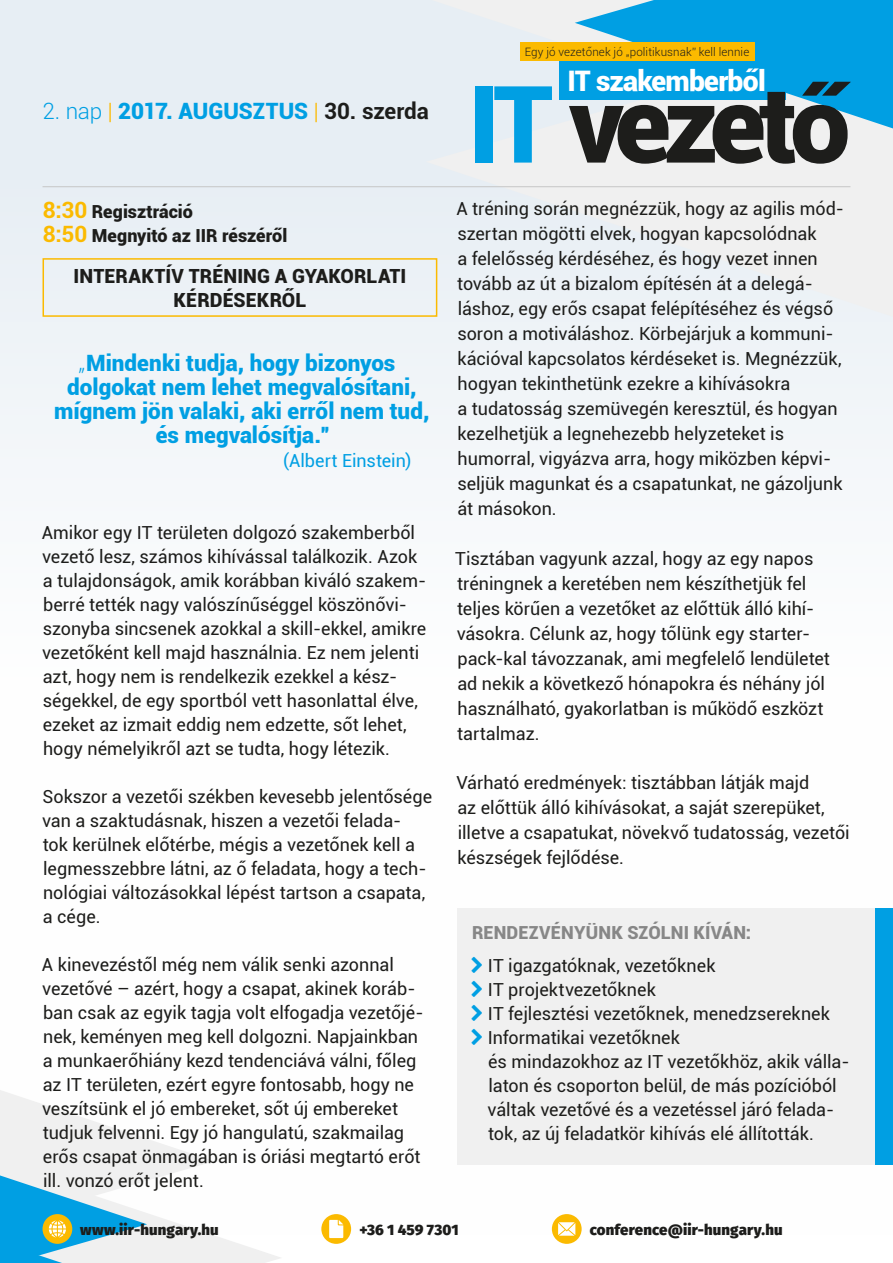
<style>
.page{position:relative;width:893px;height:1263px;background:#fff}
.page>*{position:absolute;margin:0;border:0;box-sizing:border-box;transform-origin:0 0}
.t1{font:900 107.1px "Roboto";letter-spacing:-.07em;color:#1d1d1b}
.t2{font:900 28.2px "Roboto";letter-spacing:-.03em;color:#fff}
.t3{font:900 22.5px/24px "Roboto";color:#009fe3;text-align:center}
.t4{font:900 19.5px/24px "Roboto";letter-spacing:.005em;color:#1d1d1b;text-align:center}
.t5{font:18px/24px "Roboto";color:#1d1d1b}
.t6{font:900 18px/24px "Roboto";color:#1d1d1b}
.t7{font:900 18px "Roboto";letter-spacing:.01em;color:#878787}
.t8{font:18px "Roboto";color:#009fe3}
.t9{font:800 15px "Fira Sans";letter-spacing:.005em;color:#1d1d1b}
.t10{font:300 11.55px "Roboto";letter-spacing:.01em;color:#1d1d1b}
.s1{font-weight:300}
.s2{font-weight:300;color:#fbba00}
.s3{font-weight:700;color:#1d1d1b}
.s4{font-weight:700;font-size:22.5px;color:#fbba00}
.s5{font-weight:300;font-style:italic}
.s6{color:#009fe3}
</style>
<div class="page">
<div style="left:0;top:0;width:893px;height:1234px;background:linear-gradient(to bottom,#e7eef4,#fff)"></div>
<div style="left:552px;top:1214px;width:30px;height:30px;background:#fbba00;border-radius:50%"></div>
<svg style="left:558px;top:1222px;width:17px;height:14px"></svg>
<svg style="left:321px;top:1214px;width:30px;height:30px"></svg>
<svg style="left:329px;top:1220px;width:14px;height:18px"></svg>
<svg style="left:0;top:1090px;width:282px;height:173px"></svg>
<div style="left:43px;top:258px;width:394px;height:59px;border:2px solid #fbba00"></div>
<div style="left:426px;top:128px;width:467px;height:189px;background:#f0f0f0"></div>
<svg style="left:244px;top:0;width:649px;height:128px"></svg>
<div style="left:559px;top:61px;width:226px;height:39px;background:#009fe3"></div>
<div style="left:520px;top:43px;width:234px;height:18px;background:#fbba00"></div>
<hr style="left:43px;top:186px;width:807px;height:1px;background:#c6c6c6">
<div style="left:457px;top:909px;width:419px;height:256px;background:#f0f0f0"></div>
<div style="left:876px;top:909px;width:17px;height:256px;background:#009fe3"></div>
<p class="t3" style="left:43px;top:98px;width:388px"><span class="s1">2. nap</span> <span class="s2">|</span> 2017. AUGUSZTUS <span class="s2">|</span> <span class="s3">30. szerda</span></p>
<p class="t6" style="left:43px;top:199px;width:246px"><span class="s4">8:30</span> Regisztráció<br><span class="s4">8:50</span> Megnyitó az IIR részéről</p>
<p class="t4" style="left:74px;top:263px;width:334px">INTERAKTÍV TRÉNING A GYAKORLATI<br>KÉRDÉSEKRŐL</p>
<p class="t3" style="left:54px;top:350px;width:377px"><span class="s5">„</span>Mindenki tudja, hogy bizonyos dolgokat nem lehet megvalósítani, mígnem jön valaki, aki erről nem tud, és megvalósítja.”</p>
<p class="t8" style="left:283px;top:448px;width:130px">(Albert Einstein)</p>
<p class="t5" style="left:42px;top:520px;width:386px">Amikor egy IT területen dolgozó szakemberből vezető lesz, számos kihívással találkozik. Azok a tulajdonságok, amik korábban kiváló szakem&shy;berré tették nagy valószínűséggel köszönővi&shy;szonyba sincsenek azokkal a skill-ekkel, amikre vezetőként kell majd használnia. Ez nem jelenti azt, hogy nem is rendelkezik ezekkel a kész&shy;ségekkel, de egy sportból vett hasonlattal élve, ezeket az izmait eddig nem edzette, sőt lehet, hogy némelyikről azt se tudta, hogy létezik.</p>
<p class="t5" style="left:42px;top:784px;width:391px">Sokszor a vezetői székben kevesebb jelentősége van a szaktudásnak, hiszen a vezetői felada-<br>tok kerülnek előtérbe, mégis a vezetőnek kell a legmesszebbre látni, az ő feladata, hogy a tech&shy;nológiai változásokkal lépést tartson a csapata, a cége.</p>
<p class="t5" style="left:42px;top:952px;width:383px">A kinevezéstől még nem válik senki azonnal vezetővé – azért, hogy a csapat, akinek koráb&shy;ban csak az egyik tagja volt elfogadja vezetőjé&shy;nek, keményen meg kell dolgozni. Napjainkban a munkaerőhiány kezd tendenciává válni, főleg az IT területen, ezért egyre fontosabb, hogy ne veszítsünk el jó embereket, sőt új embereket tudjuk felvenni. Egy jó hangulatú, szakmailag erős csapat önmagában is óriási megtartó erőt ill. vonzó erőt jelent.</p>
<p class="t10" style="left:525px;top:44px;width:226px">Egy jó vezetőnek jó „politikusnak” kell lennie</p>
<h2 class="t2" style="left:567px;top:61px;width:200px">IT szakemberből</h2>
<h1 class="t1" style="left:468px;top:49px;width:384px"><span class="s6">IT</span> vezető</h1>
<p class="t5" style="left:456px;top:195px;width:389px;line-height:25px">A tréning során megnézzük, hogy az agilis mód&shy;szertan mögötti elvek, hogyan kapcsolódnak<br>a felelősség kérdéséhez, és hogy vezet innen tovább az út a bizalom építésén át a delegá&shy;láshoz, egy erős csapat felépítéséhez és végső soron a motiváláshoz. Körbejárjuk a kommuni&shy;kációval kapcsolatos kérdéseket is. Megnézzük, hogyan tekinthetünk ezekre a kihívásokra<br>a tudatosság szemüvegén keresztül, és hogyan kezelhetjük a legnehezebb helyzeteket is humorral, vigyázva arra, hogy miközben képvi&shy;seljük magunkat és a csapatunkat, ne gázoljunk át másokon.</p>
<p class="t5" style="left:455px;top:545px;width:376px;line-height:25px">Tisztában vagyunk azzal, hogy az egy napos tréningnek a keretében nem készíthetjük fel teljes körűen a vezetőket az előttük álló kihí&shy;vásokra. Célunk az, hogy tőlünk egy starter&shy;pack-kal távozzanak, ami megfelelő lendületet ad nekik a következő hónapokra és néhány jól használható, gyakorlatban is működő eszközt tartalmaz.</p>
<p class="t5" style="left:456px;top:770px;width:395px;line-height:25px">Várható eredmények: tisztábban látják majd<br>az előttük álló kihívásokat, a saját szerepüket, illetve a csapatukat, növekvő tudatosság, vezetői készségek fejlődése.</p>
<p class="t7" style="left:472px;top:920px;width:281px">RENDEZVÉNYÜNK SZÓLNI KÍVÁN:</p>
<p class="t5" style="left:488px;top:953px;width:363px">IT igazgatóknak, vezetőknek<br>IT projektvezetőknek<br>IT fejlesztési vezetőknek, menedzsereknek Informatikai vezetőknek<br>és mindazokhoz az IT vezetőkhöz, akik válla&shy;laton és csoporton belül, de más pozícióból váltak vezetővé és a vezetéssel járó felada&shy;tok, az új feladatkör kihívás elé állították.</p>
<p class="t9" style="left:80px;top:1219px;width:140px">www.iir-hungary.hu</p>
<p class="t9" style="left:359px;top:1219px;width:101px">+36 1 459 7301</p>
<p class="t9" style="left:590px;top:1219px;width:194px">conference@iir-hungary.hu</p>
</div>
